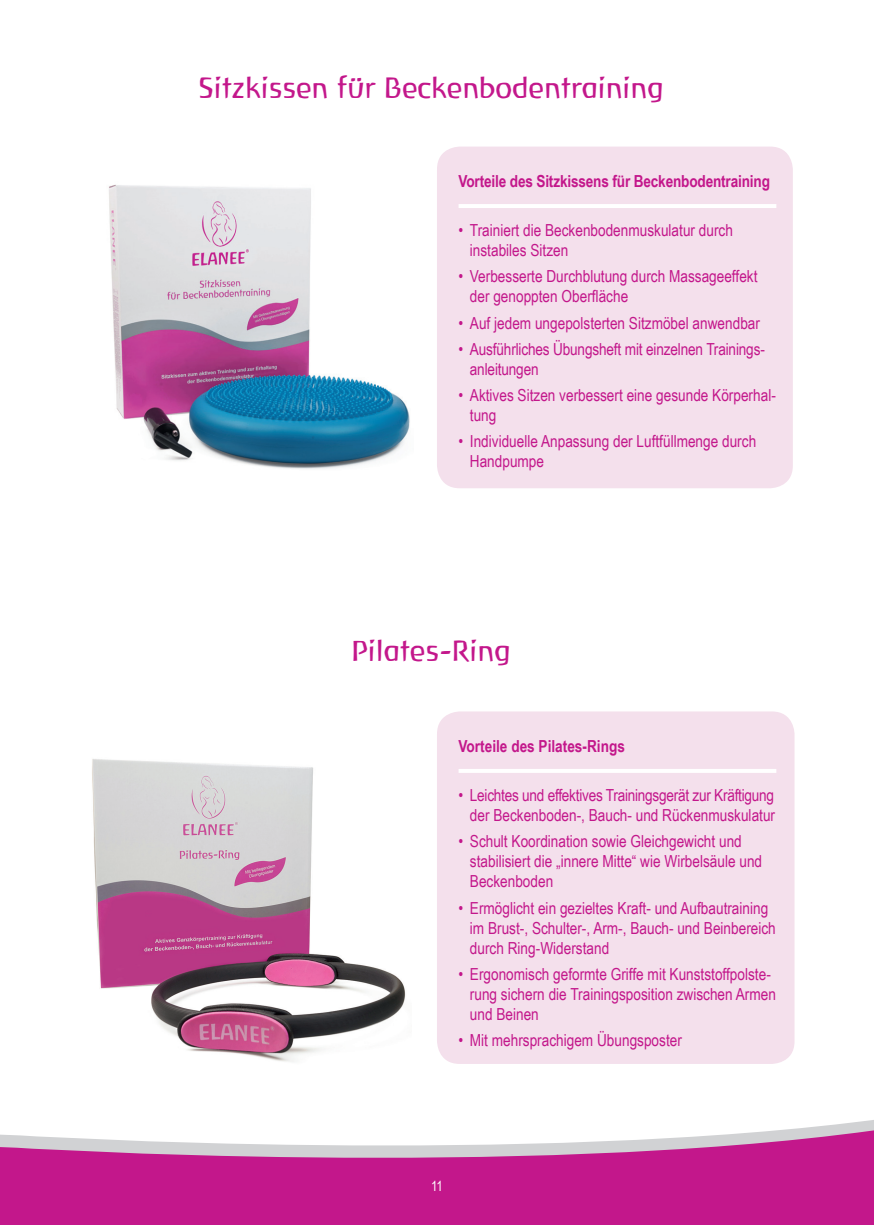
<style>
.page{position:relative;width:874px;height:1225px;background:#fff}
.page>*{position:absolute;margin:0;border:0;box-sizing:border-box;transform-origin:0 0}
.t1{font:28px "Baar Antropos";color:#c3178b}
.t2{font:16.6px/20px "Arial Narrow";color:#c3178b}
.t3{font:700 16.6px "Arial Narrow";letter-spacing:-.01em;color:#c3178b}
.t4{font:14px "Arial Narrow";color:#fff}
</style>
<div class="page">
<svg style="left:0;top:1128px;width:873px;height:97px;background:#cb49a1"></svg>
<div style="left:437px;top:147px;width:355px;height:341px;background:#f4e0ec;border-radius:23px"></div>
<div style="left:437px;top:711px;width:357px;height:353px;background:#f4e0ec;border-radius:23px"></div>
<hr style="left:458px;top:204px;width:318px;height:4px;background:#fff">
<hr style="left:458px;top:769px;width:318px;height:4px;background:#fff">
<img style="left:92px;top:759px;width:314px;height:303px">
<img style="left:109px;top:184px;width:301px;height:285px">
<h1 class="t1" style="left:198px;top:71px;width:466px">Sitzkissen für Beckenbodentraining</h1>
<p class="t3" style="left:458px;top:169px;width:313px">Vorteile des Sitzkissens für Beckenbodentraining</p>
<p class="t2" style="left:469px;top:220px;width:264px;text-indent:-11px">• Trainiert die Beckenbodenmuskulatur durch instabiles Sitzen</p>
<p class="t2" style="left:469px;top:266px;width:289px;text-indent:-11px">• Verbesserte Durchblutung durch Massageeffekt der genoppten Oberfläche</p>
<p class="t2" style="left:458px;top:312px;width:303px">• Auf jedem ungepolsterten Sitzmöbel anwendbar</p>
<p class="t2" style="left:469px;top:338px;width:296px;text-indent:-11px">• Ausführliches Übungsheft mit einzelnen Trainings&shy;anleitungen</p>
<p class="t2" style="left:469px;top:385px;width:307px;text-indent:-11px">• Aktives Sitzen verbessert eine gesunde Körperhal&shy;tung</p>
<p class="t2" style="left:469px;top:431px;width:288px;text-indent:-11px">• Individuelle Anpassung der Luftfüllmenge durch<br>Handpumpe</p>
<h1 class="t1" style="left:351px;top:634px;width:161px">Pilates-Ring</h1>
<p class="t3" style="left:458px;top:733px;width:168px">Vorteile des Pilates-Rings</p>
<p class="t2" style="left:458px;top:784px;width:318px;text-align:right">• Leichtes und effektives Trainingsgerät zur Kräftigung der Beckenboden-, Bauch- und Rückenmuskulatur</p>
<p class="t2" style="left:469px;top:830px;width:293px;text-indent:-11px">• Schult Koordination sowie Gleichgewicht und stabilisiert die „innere Mitte“ wie Wirbelsäule und<br>Beckenboden</p>
<p class="t2" style="left:469px;top:897px;width:307px;text-indent:-11px">• Ermöglicht ein gezieltes Kraft- und Aufbautraining im Brust-, Schulter-, Arm-, Bauch- und Beinbereich durch Ring-Widerstand</p>
<p class="t2" style="left:469px;top:963px;width:307px;text-indent:-11px">• Ergonomisch geformte Griffe mit Kunststoffpolste&shy;rung sichern die Trainingsposition zwischen Armen und Beinen</p>
<p class="t2" style="left:458px;top:1029px;width:225px">• Mit mehrsprachigem Übungsposter</p>
<p class="t4" style="left:431px;top:1176px;width:13px">11</p>
</div>
